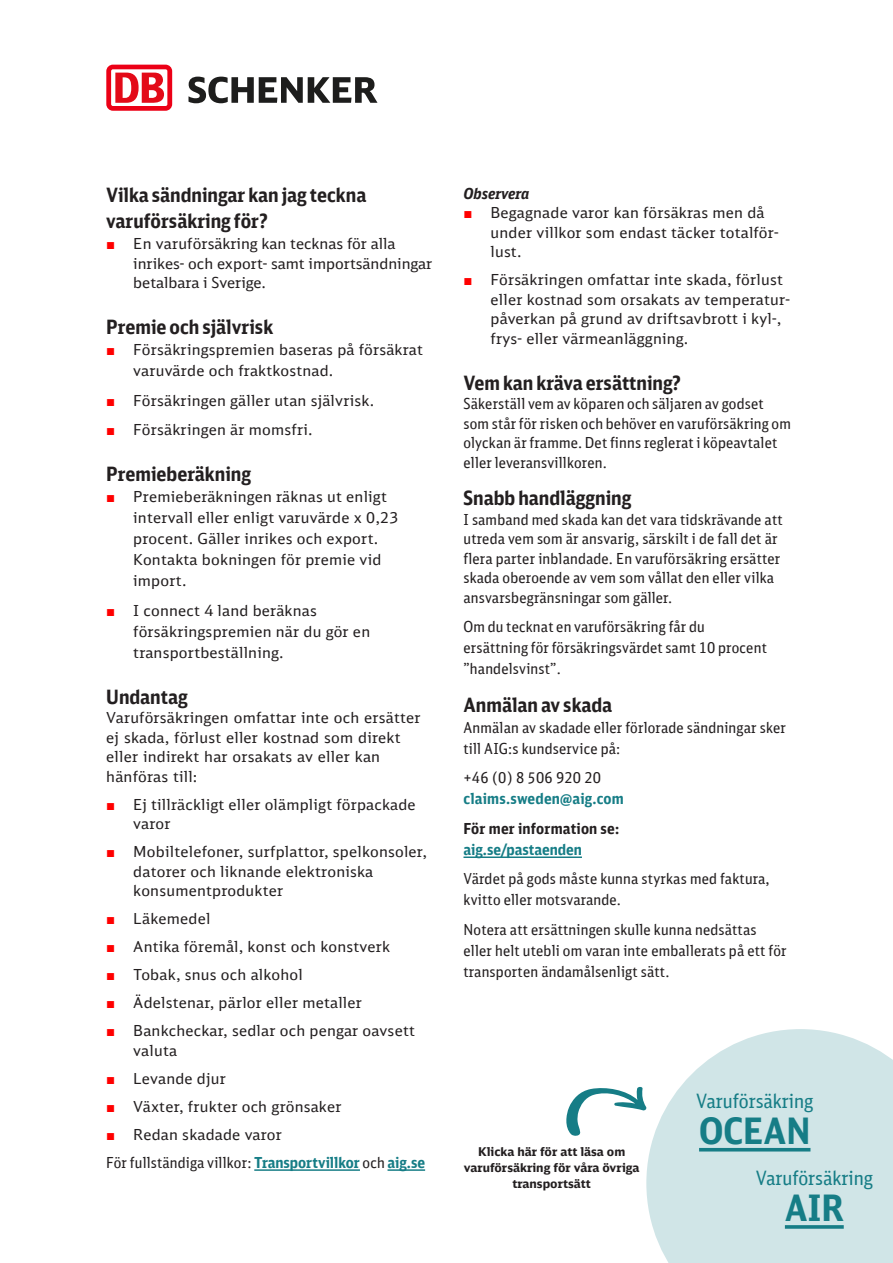
<style>
.page{position:relative;width:893px;height:1263px;background:#fff}
.page>*{position:absolute;margin:0;border:0;box-sizing:border-box;transform-origin:0 0}
.t1{font:700 36px "DB Sans Cond";color:#167d86}
.t2{font:700 19.5px/25.8px "DB Sans Cond";color:#231f20}
.t3{font:19.5px "DB Sans Cond";color:#167d86}
.Brödtext{font:15px/19.5px "DB Sans";letter-spacing:.015em;color:#231f20}
.Brödtext-2{font:15px/19.5px "DB Sans Cond";letter-spacing:.015em;color:#231f20}
.Brödtext-3{font:700 15px/21px "DB Sans Cond";letter-spacing:.005em;color:#231f20}
.Brödtext-4{font:700 15px/21px "DB Sans Cond";letter-spacing:.015em;color:#167d86}
.t4{font:italic 700 15px "DB Sans Cond";color:#231f20}
.A4__body_auto{font:700 12px/15.9px "DB Sans";color:#231f20;text-align:center}
.s1{font-family:"Arial";color:#f00}
.s2{font-weight:700;color:#167d86}
.s3{font-weight:400;color:#231f20}
.s4{color:#167d86}
</style>
<div class="page">
<svg style="left:188px;top:77px;width:189px;height:26px"></svg>
<svg style="left:106px;top:65px;width:66px;height:46px"></svg>
<hr style="left:254px;top:1169px;width:106px;height:2px;background:#167d86">
<hr style="left:388px;top:1169px;width:37px;height:2px;background:#167d86">
<hr style="left:463px;top:856px;width:119px;height:2px;background:#167d86">
<svg style="left:646px;top:1029px;width:247px;height:234px;background:#d5e7e9"></svg>
<svg style="left:566px;top:1086px;width:81px;height:51px"></svg>
<svg style="left:785px;top:1225px;width:59px;height:4px"></svg>
<hr style="left:699px;top:1148px;width:111px;height:3px;background:#167d86">
<p class="t2" style="left:106px;top:182px;width:262px">Vilka sändningar kan jag teckna varuförsäkring för?</p>
<p class="Brödtext" style="left:133px;top:234px;width:300px;text-indent:-27px"><span class="s1">■</span> En varuförsäkring kan tecknas för alla inrikes- och export- samt importsändningar betalbara i Sverige.</p>
<p class="t2" style="left:106px;top:314px;width:169px">Premie och självrisk</p>
<p class="Brödtext" style="left:133px;top:339px;width:291px;line-height:21px;text-indent:-27px"><span class="s1">■</span> Försäkringspremien baseras på försäkrat varuvärde och fraktkostnad.</p>
<p class="Brödtext" style="left:106px;top:390px;width:270px"><span class="s1">■</span> Försäkringen gäller utan självrisk.</p>
<p class="Brödtext" style="left:106px;top:420px;width:208px"><span class="s1">■</span> Försäkringen är momsfri.</p>
<p class="t2" style="left:106px;top:461px;width:146px">Premieberäkning</p>
<p class="Brödtext" style="left:133px;top:486px;width:267px;line-height:21px;text-indent:-27px"><span class="s1">■</span> Premieberäkningen räknas ut enligt intervall eller enligt varuvärde x 0,23 procent. Gäller inrikes och export.<br>Kontakta bokningen för premie vid import.</p>
<p class="Brödtext" style="left:133px;top:599px;width:238px;line-height:21px;text-indent:-27px"><span class="s1">■</span> I connect 4 land beräknas försäkringspremien när du gör en transportbeställning.</p>
<p class="t2" style="left:106px;top:683px;width:83px">Undantag</p>
<p class="Brödtext" style="left:106px;top:708px;width:316px">Varuförsäkringen omfattar inte och ersätter ej skada, förlust eller kostnad som direkt eller indirekt har orsakats av eller kan hänföras till:</p>
<p class="Brödtext" style="left:133px;top:794px;width:284px;text-indent:-27px"><span class="s1">■</span> Ej tillräckligt eller olämpligt förpackade varor</p>
<p class="Brödtext" style="left:133px;top:842px;width:295px;text-indent:-27px"><span class="s1">■</span> Mobiltelefoner, surfplattor, spelkonsoler, datorer och liknande elektroniska konsumentprodukter</p>
<p class="Brödtext" style="left:106px;top:909px;width:106px"><span class="s1">■</span> Läkemedel</p>
<p class="Brödtext" style="left:106px;top:937px;width:285px"><span class="s1">■</span> Antika föremål, konst och konstverk</p>
<p class="Brödtext" style="left:106px;top:965px;width:198px"><span class="s1">■</span> Tobak, snus och alkohol</p>
<p class="Brödtext" style="left:106px;top:993px;width:257px"><span class="s1">■</span> Ädelstenar, pärlor eller metaller</p>
<p class="Brödtext" style="left:133px;top:1021px;width:283px;text-indent:-27px"><span class="s1">■</span> Bankcheckar, sedlar och pengar oavsett valuta</p>
<p class="Brödtext" style="left:106px;top:1068px;width:121px"><span class="s1">■</span> Levande djur</p>
<p class="Brödtext" style="left:106px;top:1096px;width:237px"><span class="s1">■</span> Växter, frukter och grönsaker</p>
<p class="Brödtext" style="left:106px;top:1124px;width:177px"><span class="s1">■</span> Redan skadade varor</p>
<p class="Brödtext-2" style="left:106px;top:1152px;width:320px">För fullständiga villkor: <span class="s2">Transportvillkor</span> och <span class="s2">aig.se</span></p>
<p class="t4" style="left:463px;top:184px;width:67px">Observera</p>
<p class="Brödtext" style="left:490px;top:203px;width:290px;text-indent:-27px"><span class="s1">■</span> Begagnade varor kan försäkras men då under villkor som endast täcker totalför&shy;lust.</p>
<p class="Brödtext" style="left:490px;top:270px;width:301px;text-indent:-27px"><span class="s1">■</span> Försäkringen omfattar inte skada, förlust eller kostnad som orsakats av temperatur&shy;påverkan på grund av driftsavbrott i kyl-, frys- eller värmeanläggning.</p>
<p class="t2" style="left:463px;top:369px;width:219px">Vem kan kräva ersättning?</p>
<p class="Brödtext-2" style="left:463px;top:394px;width:329px">Säkerställ vem av köparen och säljaren av godset som står för risken och behöver en varuförsäkring om olyckan är framme. Det finns reglerat i köpeavtalet eller leveransvillkoren.</p>
<p class="t2" style="left:463px;top:485px;width:169px">Snabb handläggning</p>
<p class="Brödtext-2" style="left:463px;top:509px;width:321px">I samband med skada kan det vara tidskrävande att utreda vem som är ansvarig, särskilt i de fall det är flera parter inblandade. En varuförsäkring ersätter skada oberoende av vem som vållat den eller vilka ansvarsbegränsningar som gäller.</p>
<p class="Brödtext-2" style="left:463px;top:616px;width:305px;line-height:21px">Om du tecknat en varuförsäkring får du ersättning för försäkringsvärdet samt 10 procent ”handelsvinst”.</p>
<p class="t2" style="left:463px;top:691px;width:150px">Anmälan av skada</p>
<p class="Brödtext-2" style="left:463px;top:717px;width:324px;line-height:21px">Anmälan av skadade eller förlorade sändningar sker till AIG:s kundservice på:</p>
<p class="Brödtext-4" style="left:463px;top:767px;width:162px"><span class="s3">+46 (0) 8 506 920 20 </span>claims.sweden@aig.com</p>
<p class="Brödtext-3" style="left:463px;top:818px;width:157px">För mer information se: <span class="s4">aig.se/pastaenden</span></p>
<p class="Brödtext-2" style="left:463px;top:868px;width:308px;line-height:21px">Värdet på gods måste kunna styrkas med faktura, kvitto eller motsvarande.</p>
<p class="Brödtext-2" style="left:463px;top:919px;width:325px;line-height:21px">Notera att ersättningen skulle kunna nedsättas eller helt utebli om varan inte emballerats på ett för transporten ändamålsenligt sätt.</p>
<p class="A4__body_auto" style="left:464px;top:1144px;width:177px">Klicka här för att läsa om varuförsäkring för våra övriga transportsätt</p>
<p class="t3" style="left:696px;top:1089px;width:119px">Varuförsäkring</p>
<p class="t1" style="left:699px;top:1108px;width:113px">OCEAN</p>
<p class="t3" style="left:756px;top:1166px;width:119px">Varuförsäkring</p>
<p class="t1" style="left:785px;top:1186px;width:60px">AIR</p>
</div>
